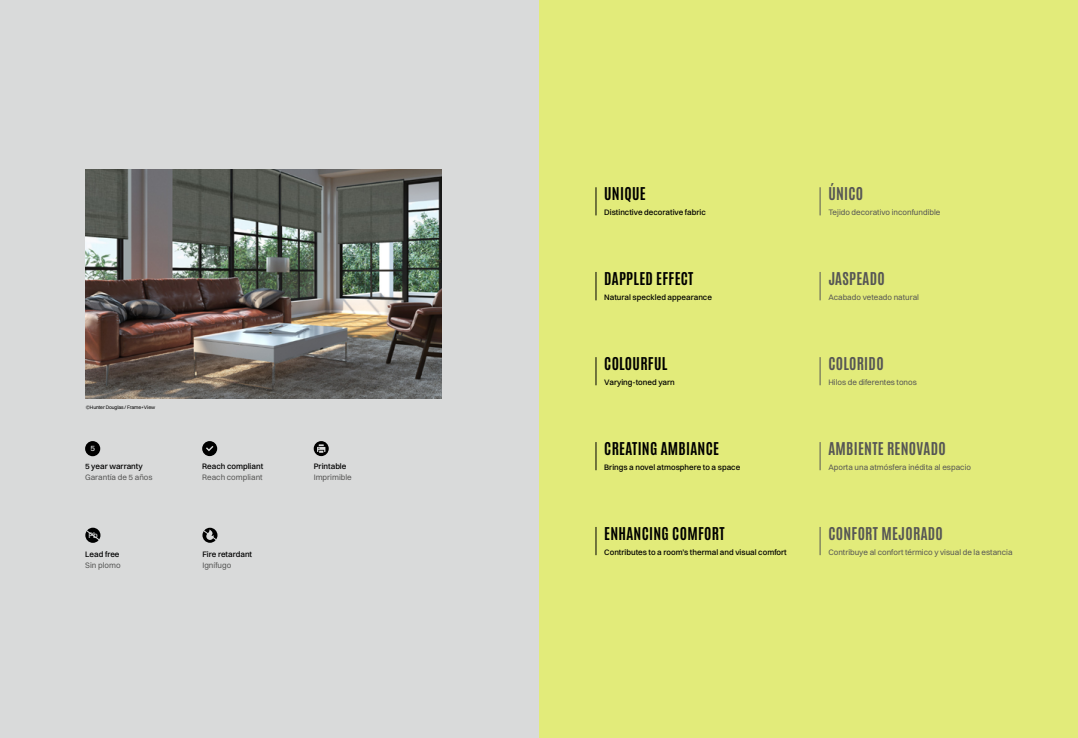
<style>
.page{position:relative;width:1078px;height:738px;background:#fff}
.page>*{position:absolute;margin:0;border:0;box-sizing:border-box;transform-origin:0 0}
.t1{font:15px "Antonio";letter-spacing:.02em;color:#000}
.t2{font:15px "Antonio";letter-spacing:.02em;color:#565655}
.t3{font:8px "Switzer";color:#565655}
.t4{font:500 8px "Switzer";color:#000}
.t5{font:500 8px "Switzer";color:#d9dada}
.t6{font:5px "Switzer";letter-spacing:-.02em;color:#000}
</style>
<div class="page">
<div style="left:0;top:0;width:539px;height:737px;background:#d9dada"></div>
<img style="left:86px;top:169px;width:355px;height:229px">
<svg style="left:202px;top:528px;width:16px;height:13px"></svg>
<svg style="left:85px;top:528px;width:16px;height:13px"></svg>
<svg style="left:202px;top:440px;width:15px;height:16px"></svg>
<svg style="left:206px;top:445px;width:7px;height:6px"></svg>
<div style="left:85px;top:440px;width:15px;height:16px;background:#000;border-radius:50%"></div>
<svg style="left:313px;top:440px;width:16px;height:16px"></svg>
<svg style="left:317px;top:444px;width:8px;height:8px"></svg>
<div style="left:539px;top:0;width:538px;height:737px;background:#e2eb7a"></div>
<svg style="left:595px;top:187px;width:1px;height:28px"></svg>
<svg style="left:819px;top:187px;width:1px;height:28px"></svg>
<svg style="left:595px;top:272px;width:1px;height:28px"></svg>
<svg style="left:819px;top:272px;width:1px;height:28px"></svg>
<svg style="left:595px;top:357px;width:1px;height:28px"></svg>
<svg style="left:819px;top:357px;width:1px;height:28px"></svg>
<svg style="left:595px;top:442px;width:1px;height:28px"></svg>
<svg style="left:819px;top:442px;width:1px;height:28px"></svg>
<svg style="left:595px;top:527px;width:1px;height:27px"></svg>
<svg style="left:819px;top:527px;width:1px;height:27px"></svg>
<h1 class="t1" style="left:604px;top:183px;width:43px">UNIQUE</h1>
<p class="t4" style="left:604px;top:207px;width:103px">Distinctive decorative fabric</p>
<h1 class="t2" style="left:828px;top:183px;width:36px">ÚNICO</h1>
<p class="t3" style="left:828px;top:208px;width:114px">Tejido decorativo inconfundible</p>
<h1 class="t1" style="left:604px;top:268px;width:91px">DAPPLED EFFECT</h1>
<p class="t4" style="left:604px;top:292px;width:109px">Natural speckled appearance</p>
<h1 class="t2" style="left:828px;top:268px;width:58px">JASPEADO</h1>
<p class="t3" style="left:828px;top:292px;width:92px">Acabado veteado natural</p>
<h1 class="t1" style="left:604px;top:352px;width:65px">COLOURFUL</h1>
<p class="t4" style="left:604px;top:377px;width:72px">Varying-toned yarn</p>
<h1 class="t2" style="left:828px;top:352px;width:57px">COLORIDO</h1>
<p class="t3" style="left:828px;top:377px;width:90px">Hilos de diferentes tonos</p>
<p class="t6" style="left:86px;top:404px;width:71px">©Hunter Douglas / Frame+View</p>
<p class="t5" style="left:90px;top:443px;width:6px">5</p>
<p class="t4" style="left:85px;top:460px;width:59px">5 year warranty</p>
<p class="t3" style="left:85px;top:471px;width:69px">Garantía de 5 años</p>
<p class="t4" style="left:202px;top:460px;width:63px">Reach compliant</p>
<p class="t3" style="left:202px;top:471px;width:62px">Reach compliant</p>
<p class="t4" style="left:313px;top:460px;width:34px">Printable</p>
<p class="t3" style="left:313px;top:471px;width:40px">Imprimible</p>
<h1 class="t1" style="left:604px;top:437px;width:116px">CREATING AMBIANCE</h1>
<p class="t4" style="left:604px;top:462px;width:137px">Brings a novel atmosphere to a space</p>
<h1 class="t2" style="left:828px;top:437px;width:119px">AMBIENTE RENOVADO</h1>
<p class="t3" style="left:828px;top:462px;width:144px">Aporta una atmósfera inédita al espacio</p>
<p class="t5" style="left:88px;top:529px;width:11px">Pb</p>
<p class="t4" style="left:85px;top:548px;width:36px">Lead free</p>
<p class="t3" style="left:85px;top:559px;width:37px">Sin plomo</p>
<p class="t4" style="left:202px;top:548px;width:51px">Fire retardant</p>
<p class="t3" style="left:202px;top:559px;width:30px">Ignífugo</p>
<h1 class="t1" style="left:604px;top:522px;width:122px">ENHANCING COMFORT</h1>
<p class="t4" style="left:604px;top:547px;width:184px">Contributes to a room’s thermal and visual comfort</p>
<h1 class="t2" style="left:828px;top:522px;width:116px">CONFORT MEJORADO</h1>
<p class="t3" style="left:828px;top:547px;width:186px">Contribuye al confort térmico y visual de la estancia</p>
</div>
